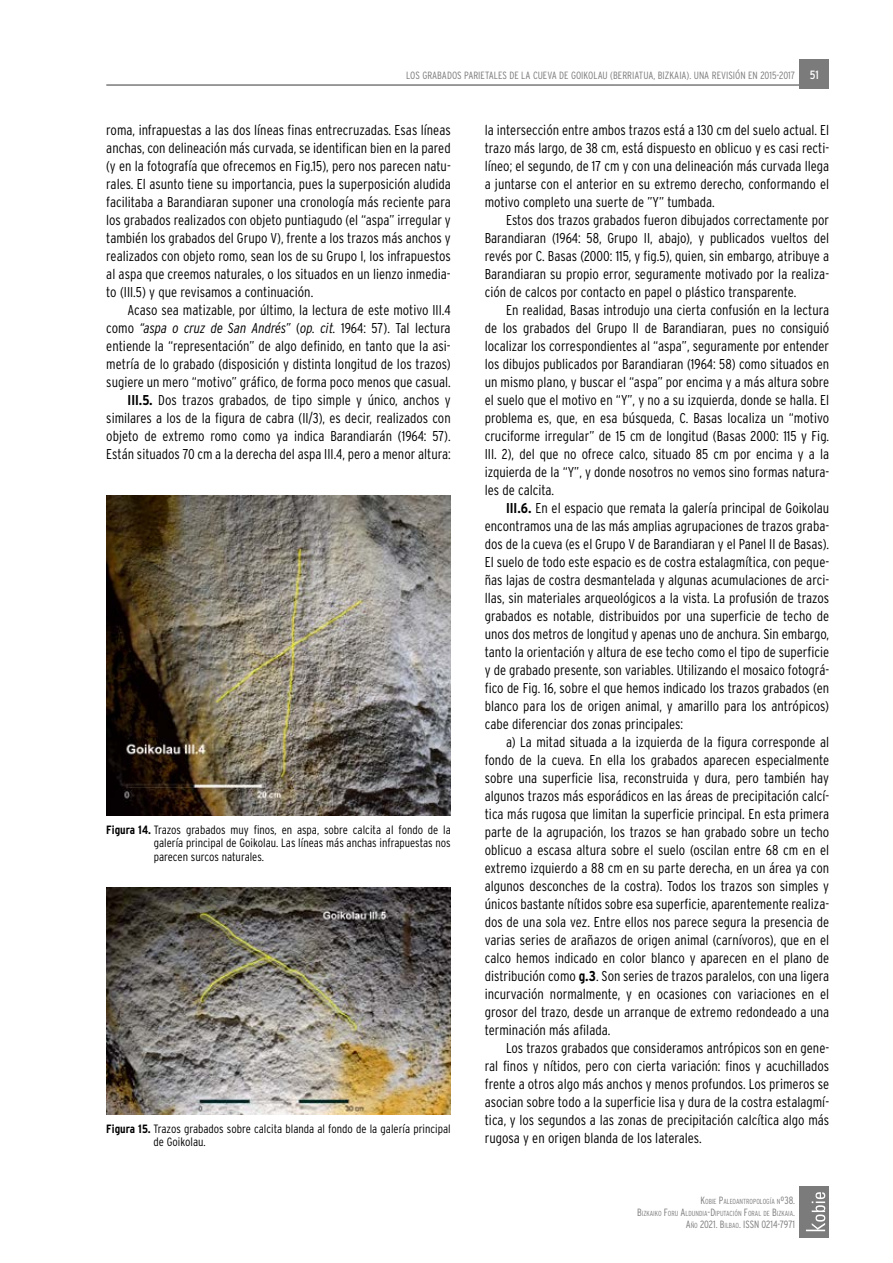
<style>
.page{position:relative;width:893px;height:1263px;background:#fff}
.page>*{position:absolute;margin:0;border:0;box-sizing:border-box;transform-origin:0 0}
.t1{font:300 14.25px/18px "Interstate Condensed";color:#000;text-align:justify}
.t2{font:300 12px/13.5px "Interstate Condensed";color:#000;text-align:justify}
.t3{font:300 10.5px "Interstate Condensed";color:#7c7b7b}
.t4{font:300 10.5px "Interstate Condensed";letter-spacing:-.01em;color:#7c7b7b}
.t5{font:300 7.35px/12px "Interstate Condensed";color:#7c7b7b;text-align:right}
.s1{font-weight:400;font-size:12px;color:#fff}
.s2{font-style:italic}
.s3{font-weight:700}
.s4{font-size:10.5px}
.s5{font-size:7.35px}
</style>
<div class="page">
<div style="left:799px;top:60px;width:30px;height:29px;background:#7c7b7b"></div>
<hr style="left:106px;top:84px;width:693px;height:2px;background:#7c7b7b">
<div style="left:799px;top:1186px;width:30px;height:51px;background:#7c7b7b"></div>
<svg style="left:806px;top:1192px;width:19px;height:39px"></svg>
<img style="left:106px;top:495px;width:345px;height:320px">
<img style="left:106px;top:888px;width:345px;height:226px">
<p class="t3" style="left:406px;top:69px;width:414px">LOS GRABADOS PARIETALES DE LA CUEVA DE GOIKOLAU (BERRIATUA, BIZKAIA). UNA REVISIÓN EN 2015-2017 <span class="s1">51</span></p>
<p class="t1" style="left:106px;top:121px;width:346px">roma, infrapuestas a las dos líneas finas entrecruzadas. Esas líneas anchas, con delineación más curvada, se identifican bien en la pared (y en la fotografía que ofrecemos en Fig.15), pero nos parecen natu&shy;rales. El asunto tiene su importancia, pues la superposición aludida facilitaba a Barandiaran suponer una cronología más reciente para los grabados realizados con objeto puntiagudo (el “aspa” irregular y también los grabados del Grupo V), frente a los trazos más anchos y realizados con objeto romo, sean los de su Grupo I, los infrapuestos al aspa que creemos naturales, o los situados en un lienzo inmedia&shy;to (III.5) y que revisamos a continuación.</p>
<p class="t1" style="left:106px;top:301px;width:346px;text-align:right">Acaso sea matizable, por último, la lectura de este motivo III.4 como <span class="s2">“aspa o cruz de San Andrés”</span> (<span class="s2">op. cit.</span> 1964: 57). Tal lectura entiende la “representación” de algo definido, en tanto que la asi&shy;metría de lo grabado (disposición y distinta longitud de los trazos) sugiere un mero “motivo” gráfico, de forma poco menos que casual.<br><span class="s3">III.5.</span> Dos trazos grabados, de tipo simple y único, anchos y similares a los de la figura de cabra (II/3), es decir, realizados con objeto de extremo romo como ya indica Barandiarán (1964: 57).<br>Están situados 70 cm a la derecha del aspa III.4, pero a menor altura:</p>
<p class="t2" style="left:154px;top:822px;width:299px;text-indent:-47px"><span class="s3">Figura 14.</span> Trazos grabados muy finos, en aspa, sobre calcita al fondo de la galería principal de Goikolau. Las líneas más anchas infrapuestas nos parecen surcos naturales.</p>
<p class="t2" style="left:154px;top:1121px;width:299px;text-indent:-47px"><span class="s3">Figura 15.</span> Trazos grabados sobre calcita blanda al fondo de la galería principal de Goikolau.</p>
<p class="t1" style="left:485px;top:121px;width:346px">la intersección entre ambos trazos está a 130 cm del suelo actual. El trazo más largo, de 38 cm, está dispuesto en oblicuo y es casi recti&shy;líneo; el segundo, de 17 cm y con una delineación más curvada llega a juntarse con el anterior en su extremo derecho, conformando el motivo completo una suerte de ”Y” tumbada.</p>
<p class="t1" style="left:485px;top:211px;width:346px;text-indent:21px">Estos dos trazos grabados fueron dibujados correctamente por Barandiaran (1964: 58, Grupo II, abajo), y publicados vueltos del revés por C. Basas (2000: 115, y fig.5), quien, sin embargo, atribuye a Barandiaran su propio error, seguramente motivado por la realiza&shy;ción de calcos por contacto en papel o plástico transparente.</p>
<p class="t1" style="left:485px;top:301px;width:346px;text-indent:21px">En realidad, Basas introdujo una cierta confusión en la lectura de los grabados del Grupo II de Barandiaran, pues no consiguió localizar los correspondientes al “aspa”, seguramente por entender los dibujos publicados por Barandiaran (1964: 58) como situados en un mismo plano, y buscar el “aspa” por encima y a más altura sobre el suelo que el motivo en “Y”, y no a su izquierda, donde se halla. El problema es, que, en esa búsqueda, C. Basas localiza un “motivo cruciforme irregular” de 15 cm de longitud (Basas 2000: 115 y Fig.<br>III. 2), del que no ofrece calco, situado 85 cm por encima y a la izquierda de la “Y”, y donde nosotros no vemos sino formas natura&shy;les de calcita.</p>
<p class="t1" style="left:485px;top:499px;width:346px;text-indent:21px"><span class="s3">III.6.</span> En el espacio que remata la galería principal de Goikolau encontramos una de las más amplias agrupaciones de trazos graba&shy;dos de la cueva (es el Grupo V de Barandiaran y el Panel II de Basas).<br>El suelo de todo este espacio es de costra estalagmítica, con peque&shy;ñas lajas de costra desmantelada y algunas acumulaciones de arci&shy;llas, sin materiales arqueológicos a la vista. La profusión de trazos grabados es notable, distribuidos por una superficie de techo de unos dos metros de longitud y apenas uno de anchura. Sin embargo, tanto la orientación y altura de ese techo como el tipo de superficie y de grabado presente, son variables. Utilizando el mosaico fotográ&shy;fico de Fig. 16, sobre el que hemos indicado los trazos grabados (en blanco para los de origen animal, y amarillo para los antrópicos) cabe diferenciar dos zonas principales:</p>
<p class="t1" style="left:485px;top:733px;width:346px;text-indent:21px">a) La mitad situada a la izquierda de la figura corresponde al fondo de la cueva. En ella los grabados aparecen especialmente sobre una superficie lisa, reconstruida y dura, pero también hay algunos trazos más esporádicos en las áreas de precipitación calcí&shy;tica más rugosa que limitan la superficie principal. En esta primera parte de la agrupación, los trazos se han grabado sobre un techo oblicuo a escasa altura sobre el suelo (oscilan entre 68 cm en el extremo izquierdo a 88 cm en su parte derecha, en un área ya con algunos desconches de la costra). Todos los trazos son simples y únicos bastante nítidos sobre esa superficie, aparentemente realiza&shy;dos de una sola vez. Entre ellos nos parece segura la presencia de varias series de arañazos de origen animal (carnívoros), que en el calco hemos indicado en color blanco y aparecen en el plano de distribución como <span class="s3">g.3</span>. Son series de trazos paralelos, con una ligera incurvación normalmente, y en ocasiones con variaciones en el grosor del trazo, desde un arranque de extremo redondeado a una terminación más afilada.</p>
<p class="t1" style="left:485px;top:1039px;width:346px;text-indent:21px">Los trazos grabados que consideramos antrópicos son en gene&shy;ral finos y nítidos, pero con cierta variación: finos y acuchillados frente a otros algo más anchos y menos profundos. Los primeros se asocian sobre todo a la superficie lisa y dura de la costra estalagmí&shy;tica, y los segundos a las zonas de precipitación calcítica algo más rugosa y en origen blanda de los laterales.</p>
<p class="t5" style="left:637px;top:1196px;width:160px"><span class="s4">K</span>OBIE <span class="s4">P</span>ALEOANTROPOLOGÍA N<span class="s4">º38.<br>B</span>IZKAIKO <span class="s4">F</span>ORU <span class="s4">A</span>LDUNDIA<span class="s4">-D</span>IPUTACIÓN <span class="s4">F</span>ORAL DE <span class="s4">B</span>IZKAIA<span class="s4">.</span></p>
<p class="t4" style="left:686px;top:1219px;width:111px">A<span class="s5">ÑO</span> 2021. B <span class="s5">ILBAO</span>. ISSN 0214-7971</p>
</div>
